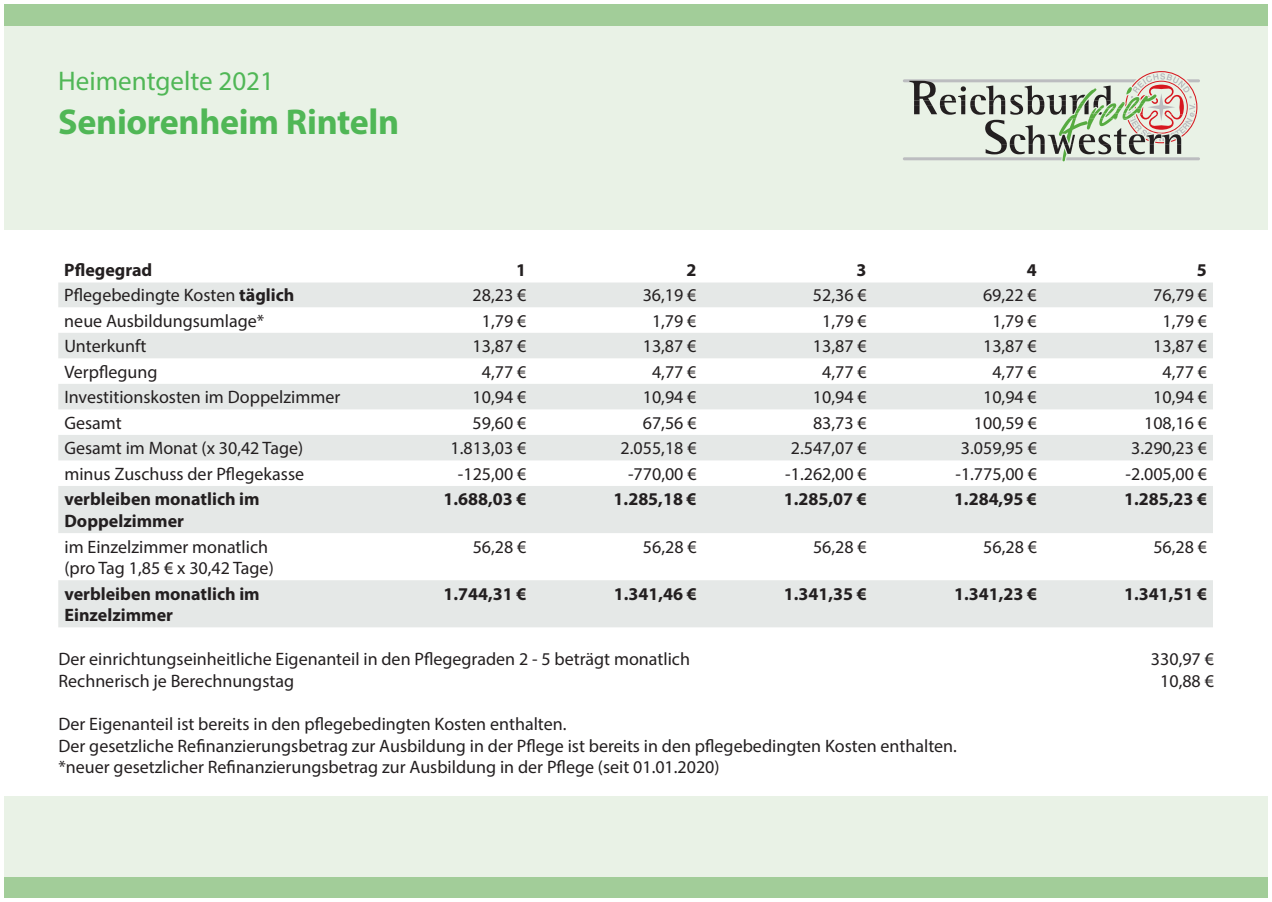
<style>
.page{position:relative;width:1272px;height:902px;background:#fff}
.page>*{position:absolute;margin:0;border:0;box-sizing:border-box;transform-origin:0 0}
.t1{font:700 36px "Myriad Pro";letter-spacing:-.01em;color:#50b756}
.t2{font:27px "Myriad Pro";color:#50b756}
.t3{font:18px/21.6px "Myriad Pro";color:#231f20}
.t4{font:700 18px/21.6px "Myriad Pro";color:#231f20}
.s1{font-weight:700}
</style>
<div class="page">
<div style="left:5px;top:12px;width:1262px;height:217px;background:#e9f2e6"></div>
<div style="left:5px;top:796px;width:1262px;height:101px;background:#e9f2e6"></div>
<div style="left:5px;top:5px;width:1262px;height:21px;background:#a2cd99"></div>
<div style="left:5px;top:876px;width:1262px;height:21px;background:#a2cd99"></div>
<svg style="left:903px;top:71px;width:296px;height:90px"></svg>
<div style="left:58px;top:282px;width:1154px;height:25px;background:#e5e8e7"></div>
<svg style="left:58px;top:333px;width:1154px;height:294px;fill:#e5e8e7"></svg>
<h2 class="t2" style="left:58px;top:65px;width:217px">Heimentgelte 2021</h2>
<h1 class="t1" style="left:58px;top:98px;width:342px">Seniorenheim Rinteln</h1>
<p class="t4" style="left:64px;top:259px;width:89px">Pflegegrad</p>
<p class="t4" style="left:516px;top:259px;width:11px">1</p>
<p class="t4" style="left:686px;top:259px;width:11px">2</p>
<p class="t4" style="left:856px;top:259px;width:11px">3</p>
<p class="t4" style="left:1026px;top:259px;width:11px">4</p>
<p class="t4" style="left:1196px;top:259px;width:11px">5</p>
<p class="t3" style="left:64px;top:284px;width:232px">Pflegebedingte Kosten <span class="s1">täglich</span></p>
<p class="t3" style="left:472px;top:284px;width:55px">28,23 €</p>
<p class="t3" style="left:642px;top:284px;width:55px">36,19 €</p>
<p class="t3" style="left:812px;top:284px;width:55px">52,36 €</p>
<p class="t3" style="left:983px;top:284px;width:55px">69,22 €</p>
<p class="t3" style="left:1153px;top:284px;width:55px">76,79 €</p>
<p class="t3" style="left:64px;top:309px;width:201px">neue Ausbildungsumlage*</p>
<p class="t3" style="left:482px;top:309px;width:46px">1,79 €</p>
<p class="t3" style="left:652px;top:309px;width:46px">1,79 €</p>
<p class="t3" style="left:822px;top:309px;width:46px">1,79 €</p>
<p class="t3" style="left:992px;top:309px;width:46px">1,79 €</p>
<p class="t3" style="left:1162px;top:309px;width:46px">1,79 €</p>
<p class="t3" style="left:64px;top:335px;width:84px">Unterkunft</p>
<p class="t3" style="left:472px;top:335px;width:55px">13,87 €</p>
<p class="t3" style="left:642px;top:335px;width:55px">13,87 €</p>
<p class="t3" style="left:813px;top:335px;width:55px">13,87 €</p>
<p class="t3" style="left:983px;top:335px;width:55px">13,87 €</p>
<p class="t3" style="left:1153px;top:335px;width:55px">13,87 €</p>
<p class="t3" style="left:64px;top:360px;width:95px">Verpflegung</p>
<p class="t3" style="left:482px;top:360px;width:46px">4,77 €</p>
<p class="t3" style="left:652px;top:360px;width:46px">4,77 €</p>
<p class="t3" style="left:822px;top:360px;width:46px">4,77 €</p>
<p class="t3" style="left:992px;top:360px;width:46px">4,77 €</p>
<p class="t3" style="left:1162px;top:360px;width:46px">4,77 €</p>
<p class="t3" style="left:64px;top:386px;width:277px">Investitionskosten im Doppelzimmer</p>
<p class="t3" style="left:472px;top:386px;width:55px">10,94 €</p>
<p class="t3" style="left:642px;top:386px;width:55px">10,94 €</p>
<p class="t3" style="left:813px;top:386px;width:55px">10,94 €</p>
<p class="t3" style="left:983px;top:386px;width:55px">10,94 €</p>
<p class="t3" style="left:1153px;top:386px;width:55px">10,94 €</p>
<p class="t3" style="left:64px;top:411px;width:59px">Gesamt</p>
<p class="t3" style="left:472px;top:411px;width:55px">59,60 €</p>
<p class="t3" style="left:643px;top:411px;width:55px">67,56 €</p>
<p class="t3" style="left:813px;top:411px;width:55px">83,73 €</p>
<p class="t3" style="left:973px;top:411px;width:64px">100,59 €</p>
<p class="t3" style="left:1144px;top:411px;width:64px">108,16 €</p>
<p class="t3" style="left:64px;top:437px;width:240px">Gesamt im Monat (x 30,42 Tage)</p>
<p class="t3" style="left:450px;top:437px;width:77px">1.813,03 €</p>
<p class="t3" style="left:620px;top:437px;width:77px">2.055,18 €</p>
<p class="t3" style="left:790px;top:437px;width:77px">2.547,07 €</p>
<p class="t3" style="left:960px;top:437px;width:77px">3.059,95 €</p>
<p class="t3" style="left:1131px;top:437px;width:77px">3.290,23 €</p>
<p class="t3" style="left:64px;top:463px;width:241px">minus Zuschuss der Pflegekasse</p>
<p class="t3" style="left:458px;top:463px;width:70px">-125,00 €</p>
<p class="t3" style="left:628px;top:463px;width:70px">-770,00 €</p>
<p class="t3" style="left:785px;top:463px;width:83px">-1.262,00 €</p>
<p class="t3" style="left:955px;top:463px;width:83px">-1.775,00 €</p>
<p class="t3" style="left:1125px;top:463px;width:83px">-2.005,00 €</p>
<p class="t4" style="left:64px;top:488px;width:197px">verbleiben monatlich im<br>Doppelzimmer</p>
<p class="t4" style="left:443px;top:488px;width:84px">1.688,03 €</p>
<p class="t4" style="left:613px;top:488px;width:84px">1.285,18 €</p>
<p class="t4" style="left:783px;top:488px;width:84px">1.285,07 €</p>
<p class="t4" style="left:954px;top:488px;width:84px">1.284,95 €</p>
<p class="t4" style="left:1124px;top:488px;width:84px">1.285,23 €</p>
<p class="t3" style="left:64px;top:535px;width:211px">im Einzelzimmer monatlich (pro Tag 1,85 € x 30,42 Tage)</p>
<p class="t3" style="left:472px;top:535px;width:55px">56,28 €</p>
<p class="t3" style="left:643px;top:535px;width:55px">56,28 €</p>
<p class="t3" style="left:813px;top:535px;width:55px">56,28 €</p>
<p class="t3" style="left:983px;top:535px;width:55px">56,28 €</p>
<p class="t3" style="left:1153px;top:535px;width:55px">56,28 €</p>
<p class="t4" style="left:64px;top:582px;width:197px">verbleiben monatlich im<br>Einzelzimmer</p>
<p class="t4" style="left:443px;top:582px;width:84px">1.744,31 €</p>
<p class="t4" style="left:613px;top:582px;width:84px">1.341,46 €</p>
<p class="t4" style="left:783px;top:582px;width:84px">1.341,35 €</p>
<p class="t4" style="left:954px;top:582px;width:84px">1.341,23 €</p>
<p class="t4" style="left:1124px;top:582px;width:84px">1.341,51 €</p>
<p class="t3" style="left:58px;top:648px;width:633px">Der einrichtungseinheitliche Eigenanteil in den Pflegegraden 2 - 5 beträgt monatlich</p>
<p class="t3" style="left:1150px;top:648px;width:64px">330,97 €</p>
<p class="t3" style="left:58px;top:669px;width:237px">Rechnerisch je Berechnungstag</p>
<p class="t3" style="left:1160px;top:669px;width:55px">10,88 €</p>
<p class="t3" style="left:58px;top:713px;width:900px">Der Eigenanteil ist bereits in den pflegebedingten Kosten enthalten.<br>Der gesetzliche Refinanzierungsbetrag zur Ausbildung in der Pflege ist bereits in den pflegebedingten Kosten enthalten. *neuer gesetzlicher Refinanzierungsbetrag zur Ausbildung in der Pflege (seit 01.01.2020)</p>
</div>
